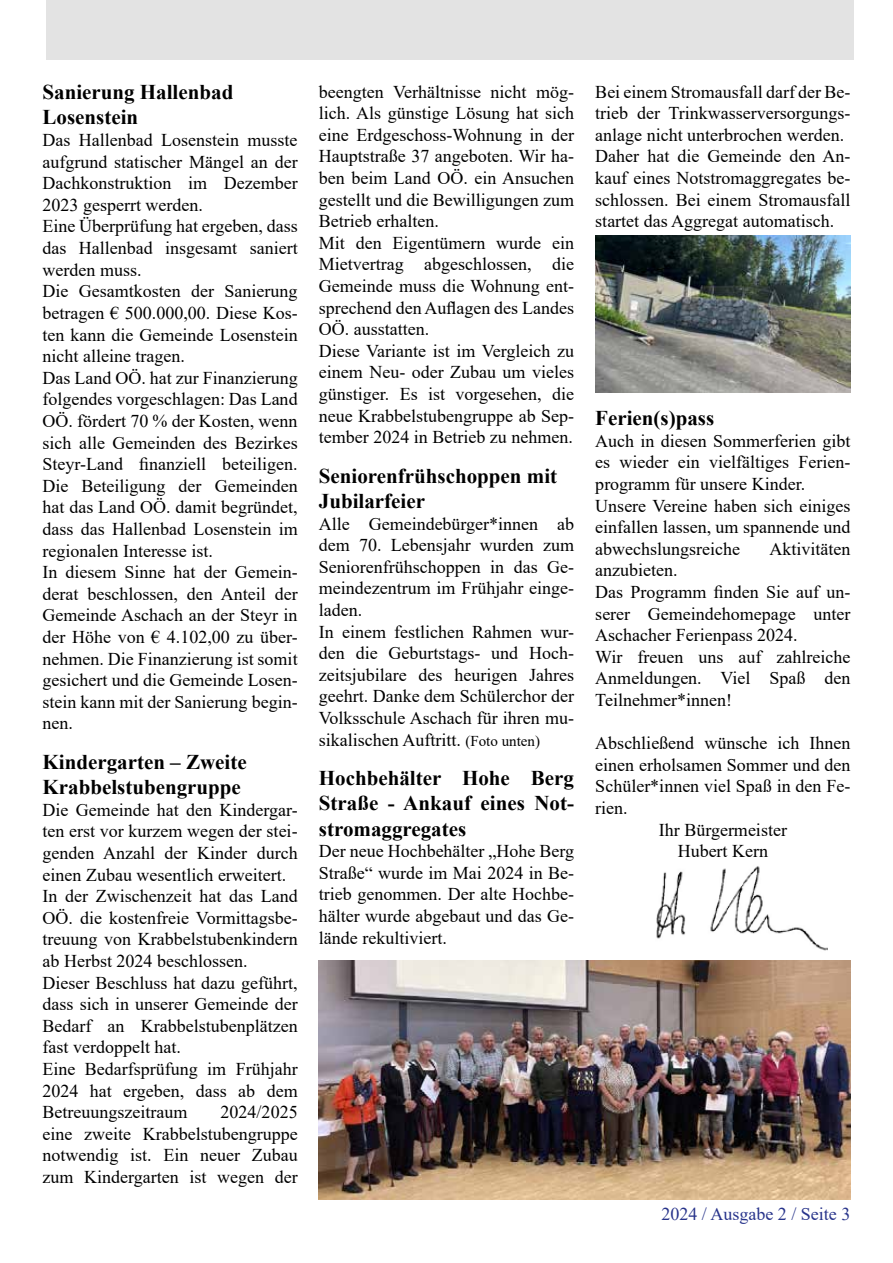
<style>
.page{position:relative;width:893px;height:1263px;background:#fff}
.page>*{position:absolute;margin:0;border:0;box-sizing:border-box;transform-origin:0 0}
.t1{font:700 21px/25.2px "Times New Roman";color:#000}
.t2{font:18px/21.6px "Times New Roman";color:#000}
.t3{font:18px "Times New Roman";color:#28348b}
.s1{font-size:15px}
</style>
<div class="page">
<div style="left:46px;top:0;width:808px;height:60px;background:#e3e3e3"></div>
<img style="left:319px;top:960px;width:531px;height:239px">
<img style="left:595px;top:235px;width:255px;height:157px">
<img style="left:656px;top:866px;width:171px;height:85px">
<p class="t1" style="left:43px;top:79px;width:192px">Sanierung Hallenbad<br>Losenstein</p>
<p class="t2" style="left:43px;top:129px;width:257px">Das Hallenbad Losenstein musste aufgrund statischer Mängel an der<br>Dachkonstruktion im Dezember<br>2023 gesperrt werden.<br>Eine Überprüfung hat ergeben, dass das Hallenbad insgesamt saniert werden muss.<br>Die Gesamtkosten der Sanierung betragen € 500.000,00. Diese Kos&shy;ten kann die Gemeinde Losenstein nicht alleine tragen.<br>Das Land OÖ. hat zur Finanzierung folgendes vorgeschlagen: Das Land<br>OÖ. fördert 70 % der Kosten, wenn sich alle Gemeinden des Bezirkes<br>Steyr-Land finanziell beteiligen.<br>Die Beteiligung der Gemeinden hat das Land OÖ. damit begründet, dass das Hallenbad Losenstein im regionalen Interesse ist.<br>In diesem Sinne hat der Gemein&shy;derat beschlossen, den Anteil der<br>Gemeinde Aschach an der Steyr in der Höhe von € 4.102,00 zu über&shy;nehmen. Die Finanzierung ist somit gesichert und die Gemeinde Losen&shy;stein kann mit der Sanierung begin&shy;nen.</p>
<p class="t1" style="left:43px;top:749px;width:206px">Kindergarten – Zweite<br>Krabbelstubengruppe</p>
<p class="t2" style="left:43px;top:798px;width:257px">Die Gemeinde hat den Kindergar&shy;ten erst vor kurzem wegen der stei&shy;genden Anzahl der Kinder durch einen Zubau wesentlich erweitert.<br>In der Zwischenzeit hat das Land<br>OÖ. die kostenfreie Vormittagsbe&shy;treuung von Krabbelstubenkindern ab Herbst 2024 beschlossen.<br>Dieser Beschluss hat dazu geführt, dass sich in unserer Gemeinde der<br>Bedarf an Krabbelstubenplätzen fast verdoppelt hat.<br>Eine Bedarfsprüfung im Frühjahr<br>2024 hat ergeben, dass ab dem<br>Betreuungszeitraum</p>
<p class="t2" style="left:43px;top:1101px;width:257px;text-align:justify;text-indent:178px">2024/2025 eine zweite Krabbelstubengruppe notwendig ist. Ein neuer Zubau zum Kindergarten ist wegen der</p>
<p class="t2" style="left:319px;top:80px;width:257px">beengten Verhältnisse nicht mög&shy;lich. Als günstige Lösung hat sich eine Erdgeschoss-Wohnung in der<br>Hauptstraße 37 angeboten. Wir ha&shy;ben beim Land OÖ. ein Ansuchen gestellt und die Bewilligungen zum<br>Betrieb erhalten.<br>Mit den Eigentümern wurde ein<br>Mietvertrag abgeschlossen, die<br>Gemeinde muss die Wohnung ent&shy;sprechend den Auflagen des Landes<br>OÖ. ausstatten.<br>Diese Variante ist im Vergleich zu einem Neu- oder Zubau um vieles günstiger. Es ist vorgesehen, die neue Krabbelstubengruppe ab Sep&shy;tember 2024 in Betrieb zu nehmen.</p>
<p class="t1" style="left:319px;top:462px;width:240px">Seniorenfrühschoppen mit<br>Jubilarfeier</p>
<p class="t2" style="left:319px;top:512px;width:257px">Alle Gemeindebürger*innen ab dem 70. Lebensjahr wurden zum<br>Seniorenfrühschoppen in das Ge&shy;meindezentrum im Frühjahr einge&shy;laden.<br>In einem festlichen Rahmen wur&shy;den die Geburtstags- und Hoch&shy;zeitsjubilare des heurigen Jahres geehrt. Danke dem Schülerchor der<br>Volksschule Aschach für ihren mu&shy;sikalischen Auftritt. <span class="s1">(Foto unten)</span></p>
<p class="t1" style="left:319px;top:765px;width:257px;text-align:justify">Hochbehälter Hohe Berg Straße - Ankauf eines Not&shy;stromaggregates</p>
<p class="t2" style="left:319px;top:840px;width:257px;text-align:justify">Der neue Hochbehälter „Hohe Berg Straße“ wurde im Mai 2024 in Be&shy;trieb genommen. Der alte Hochbe&shy;hälter wurde abgebaut und das Ge&shy;lände rekultiviert.</p>
<p class="t2" style="left:595px;top:80px;width:257px">Bei einem Stromausfall darf der Be&shy;trieb der Trinkwasserversorgungs&shy;anlage nicht unterbrochen werden.<br>Daher hat die Gemeinde den An&shy;kauf eines Notstromaggregates be&shy;schlossen. Bei einem Stromausfall startet das Aggregat automatisch.</p>
<p class="t1" style="left:595px;top:405px;width:120px">Ferien(s)pass</p>
<p class="t2" style="left:595px;top:429px;width:257px">Auch in diesen Sommerferien gibt es wieder ein vielfältiges Ferien&shy;programm für unsere Kinder.<br>Unsere Vereine haben sich einiges einfallen lassen, um spannende und abwechslungsreiche</p>
<p class="t2" style="left:769px;top:537px;width:82px">Aktivitäten</p>
<p class="t2" style="left:595px;top:559px;width:257px">anzubieten.<br>Das Programm finden Sie auf un&shy;serer Gemeindehomepage unter<br>Aschacher Ferienpass 2024.<br>Wir freuen uns auf zahlreiche<br>Anmeldungen. Viel Spaß den<br>Teilnehmer*innen!</p>
<p class="t2" style="left:595px;top:732px;width:257px">Abschließend wünsche ich Ihnen</p>
<p class="t2" style="left:595px;top:753px;width:257px">einen erholsamen Sommer und den</p>
<p class="t2" style="left:595px;top:775px;width:257px">Schüler*innen viel Spaß in den Fe-</p>
<p class="t2" style="left:595px;top:797px;width:34px">rien.</p>
<p class="t2" style="left:659px;top:818px;width:130px">Ihr Bürgermeister</p>
<p class="t2" style="left:678px;top:840px;width:92px">Hubert Kern</p>
<p class="t3" style="left:661px;top:1201px;width:190px">2024 / Ausgabe 2 / Seite 3</p>
</div>
